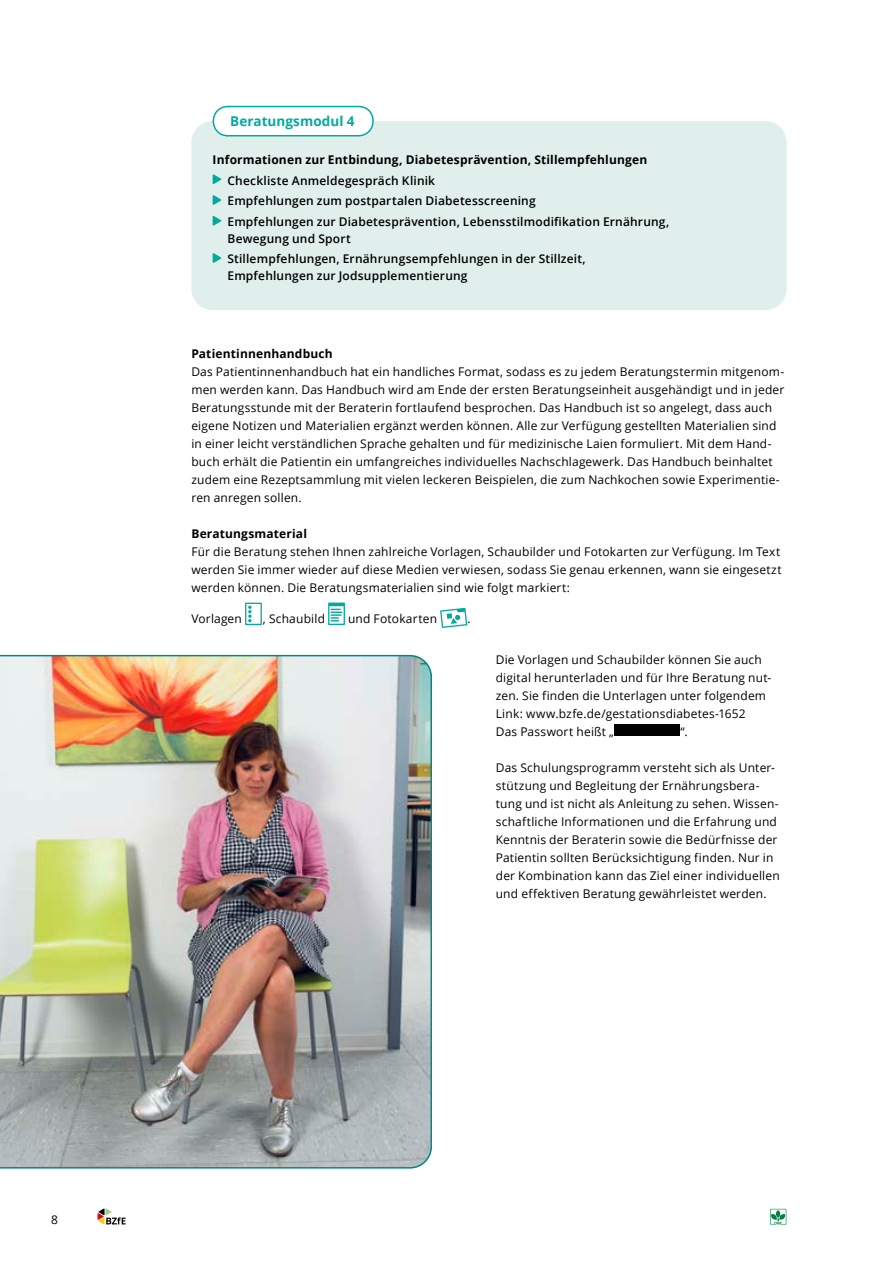
<style>
.page{position:relative;width:893px;height:1263px;background:#fff}
.page>*{position:absolute;margin:0;border:0;box-sizing:border-box;transform-origin:0 0}
.t1{font:700 13.5px "Open Sans";letter-spacing:.005em;color:#00aa9f}
.t2{font:12px/18px "Open Sans";letter-spacing:.015em;color:#000}
.t3{font:600 12px/20.7px "Open Sans";letter-spacing:.015em;color:#000}
.t4{font:700 12px "Open Sans";letter-spacing:.015em;color:#000}
</style>
<div class="page">
<svg style="left:98px;top:1208px;width:28px;height:16px"></svg>
<svg style="left:770px;top:1209px;width:16px;height:15px"></svg>
<img style="left:0;top:655px;width:432px;height:513px">
<div style="left:191px;top:121px;width:596px;height:189px;background:#e0efeb;border-radius:21px"></div>
<svg style="left:212px;top:105px;width:162px;height:32px"></svg>
<svg style="left:213px;top:174px;width:8px;height:10px"></svg>
<svg style="left:213px;top:195px;width:8px;height:10px"></svg>
<svg style="left:213px;top:216px;width:8px;height:10px"></svg>
<svg style="left:213px;top:253px;width:8px;height:10px"></svg>
<svg style="left:245px;top:603px;width:17px;height:22px"></svg>
<svg style="left:328px;top:602px;width:17px;height:23px"></svg>
<svg style="left:440px;top:608px;width:27px;height:20px"></svg>
<div style="left:614px;top:725px;width:65px;height:11px;background:#000"></div>
<p class="t2" style="left:51px;top:1211px;width:8px">8</p>
<p class="t1" style="left:230px;top:111px;width:126px">Beratungsmodul 4</p>
<p class="t4" style="left:213px;top:151px;width:436px">Informationen zur Entbindung, Diabetesprävention, Stillempfehlungen</p>
<p class="t3" style="left:227px;top:170px;width:443px">Checkliste Anmeldegespräch Klinik<br>Empfehlungen zum postpartalen Diabetesscreening<br>Empfehlungen zur Diabetesprävention, Lebensstilmodifikation Ernährung,</p>
<p class="t3" style="left:227px;top:228px;width:360px">Bewegung und Sport<br>Stillempfehlungen, Ernährungsempfehlungen in der Stillzeit,</p>
<p class="t3" style="left:227px;top:265px;width:242px">Empfehlungen zur Jodsupplementierung</p>
<p class="t4" style="left:191px;top:345px;width:143px">Patientinnenhandbuch</p>
<p class="t2" style="left:191px;top:362px;width:594px">Das Patientinnenhandbuch hat ein handliches Format, sodass es zu jedem Beratungstermin mitgenom&shy;men werden kann. Das Handbuch wird am Ende der ersten Beratungseinheit ausgehändigt und in jeder Beratungsstunde mit der Beraterin fortlaufend besprochen. Das Handbuch ist so angelegt, dass auch eigene Notizen und Materialien ergänzt werden können. Alle zur Verfügung gestellten Materialien sind in einer leicht verständlichen Sprache gehalten und für medizinische Laien formuliert. Mit dem Hand&shy;buch erhält die Patientin ein umfangreiches individuelles Nachschlagewerk. Das Handbuch beinhaltet zudem eine Rezeptsammlung mit vielen leckeren Beispielen, die zum Nachkochen sowie Experimentie&shy;ren anregen sollen.</p>
<p class="t4" style="left:191px;top:525px;width:117px">Beratungsmaterial</p>
<p class="t2" style="left:191px;top:542px;width:592px;text-align:justify">Für die Beratung stehen Ihnen zahlreiche Vorlagen, Schaubilder und Fotokarten zur Verfügung. Im Text werden Sie immer wieder auf diese Medien verwiesen, sodass Sie genau erkennen, wann sie eingesetzt werden können. Die Beratungsmaterialien sind wie folgt markiert:</p>
<p class="t2" style="left:191px;top:609px;width:52px">Vorlagen</p>
<p class="t2" style="left:263px;top:609px;width:64px">, Schaubild</p>
<p class="t2" style="left:348px;top:609px;width:90px">und Fotokarten</p>
<p class="t2" style="left:467px;top:609px;width:5px">.</p>
<p class="t2" style="left:496px;top:650px;width:277px">Die Vorlagen und Schaubilder können Sie auch digital herunterladen und für Ihre Beratung nut&shy;zen. Sie finden die Unterlagen unter folgendem Link: www.bzfe.de/gestationsdiabetes-1652<br>Das Passwort heißt „</p>
<p class="t2" style="left:680px;top:722px;width:9px">“.</p>
<p class="t2" style="left:496px;top:758px;width:285px">Das Schulungsprogramm versteht sich als Unter&shy;stützung und Begleitung der Ernährungsbera&shy;tung und ist nicht als Anleitung zu sehen. Wissen&shy;schaftliche Informationen und die Erfahrung und Kenntnis der Beraterin sowie die Bedürfnisse der Patientin sollten Berücksichtigung finden. Nur in der Kombination kann das Ziel einer individuellen und effektiven Beratung gewährleistet werden.</p>
</div>
